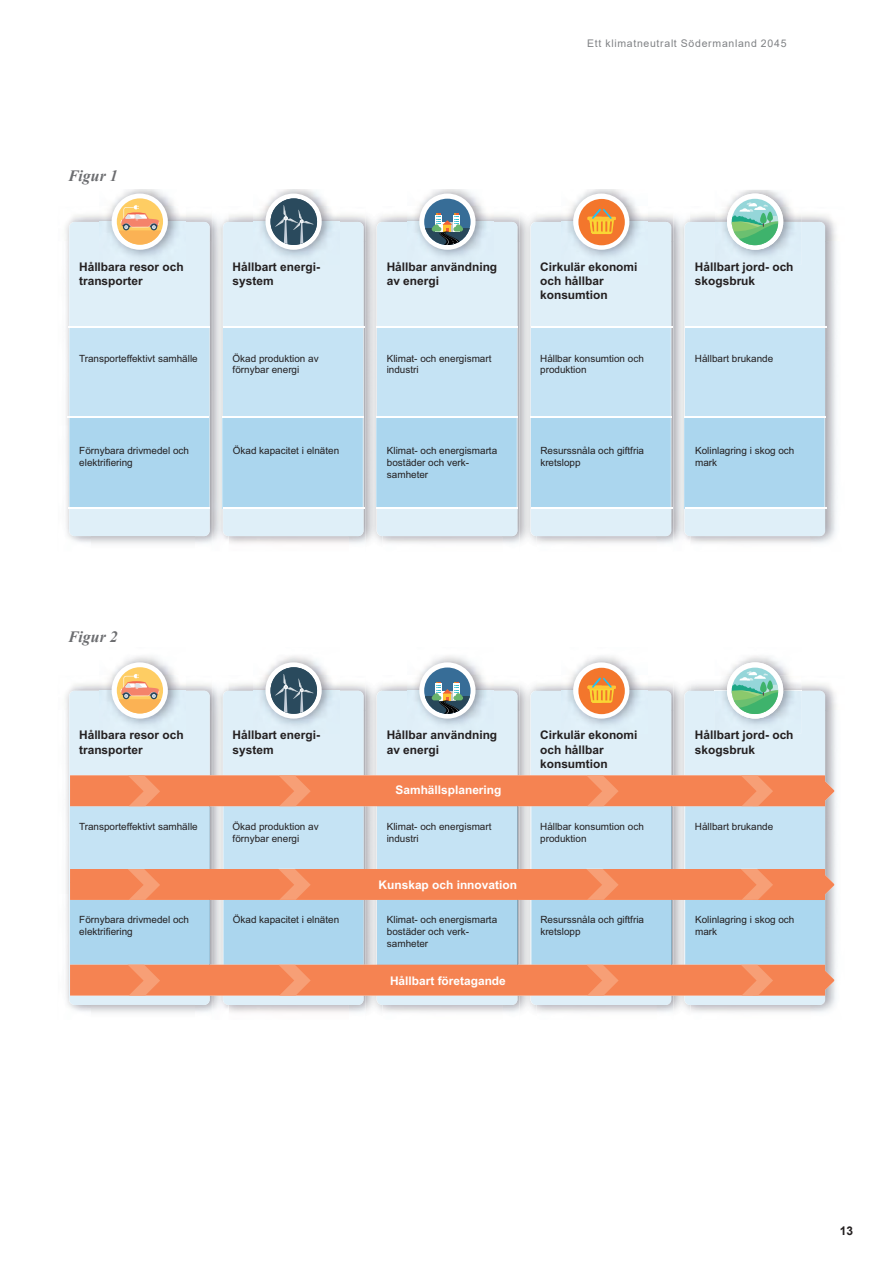
<style>
.page{position:relative;width:893px;height:1263px;background:#fff}
.page>*{position:absolute;margin:0;border:0;box-sizing:border-box;transform-origin:0 0}
.Ingresstext{font:italic 700 15.75px "Times New Roman";letter-spacing:.005em;color:#6c6d70}
.t1{font:700 12px "Arial";color:#231f20}
.t2{font:700 11.85px/14.2px "Arial";color:#231f20}
.t3{font:700 11.85px "Arial";color:#fff}
.t4{font:10.5px "Arial";letter-spacing:.065em;color:#808285}
.t5{font:9.9px/11.9px "Arial";color:#231f20}
</style>
<div class="page">
<img style="left:210px;top:215px;width:2px;height:26px">
<img style="left:66px;top:241px;width:26px;height:303px">
<img style="left:195px;top:241px;width:17px;height:302px">
<img style="left:117px;top:190px;width:54px;height:10px">
<svg style="left:112px;top:194px;width:56px;height:56px"></svg>
<img style="left:212px;top:218px;width:11px;height:318px">
<img style="left:363px;top:216px;width:3px;height:25px">
<img style="left:349px;top:241px;width:17px;height:302px">
<img style="left:271px;top:190px;width:50px;height:8px">
<div style="left:265px;top:194px;width:57px;height:56px;background:#fff;border-radius:50%"></div>
<img style="left:517px;top:215px;width:2px;height:26px">
<img style="left:366px;top:216px;width:17px;height:329px">
<img style="left:425px;top:190px;width:53px;height:10px">
<svg style="left:419px;top:194px;width:57px;height:56px"></svg>
<img style="left:519px;top:217px;width:1px;height:324px">
<img style="left:671px;top:215px;width:2px;height:26px">
<img style="left:656px;top:241px;width:17px;height:302px">
<img style="left:520px;top:216px;width:16px;height:329px">
<img style="left:578px;top:190px;width:54px;height:10px">
<div style="left:573px;top:194px;width:56px;height:56px;background:#fff;border-radius:50%"></div>
<img style="left:673px;top:218px;width:1px;height:323px">
<img style="left:825px;top:216px;width:11px;height:25px">
<img style="left:810px;top:241px;width:26px;height:302px">
<img style="left:674px;top:217px;width:16px;height:333px">
<img style="left:732px;top:190px;width:53px;height:10px">
<div style="left:727px;top:194px;width:56px;height:56px;background:#fff;border-radius:50%"></div>
<svg style="left:69px;top:200px;width:141px;height:336px;background:#cbe2ee"></svg>
<svg style="left:223px;top:198px;width:140px;height:339px;background:#c5dfee"></svg>
<svg style="left:377px;top:200px;width:140px;height:337px;background:#c5e0ef"></svg>
<svg style="left:531px;top:200px;width:140px;height:337px;background:#cbe1ec"></svg>
<svg style="left:684px;top:200px;width:141px;height:337px;background:#c7e3f0"></svg>
<hr style="left:68px;top:326px;width:142px;height:2px;background:#fff">
<hr style="left:223px;top:326px;width:142px;height:2px;background:#fff">
<hr style="left:377px;top:326px;width:141px;height:2px;background:#fff">
<hr style="left:531px;top:326px;width:141px;height:2px;background:#fff">
<hr style="left:685px;top:326px;width:141px;height:2px;background:#fff">
<hr style="left:68px;top:416px;width:141px;height:2px;background:#fff">
<hr style="left:222px;top:416px;width:142px;height:2px;background:#fff">
<hr style="left:376px;top:416px;width:142px;height:2px;background:#fff">
<hr style="left:530px;top:416px;width:142px;height:2px;background:#fff">
<hr style="left:684px;top:416px;width:142px;height:2px;background:#fff">
<hr style="left:68px;top:507px;width:142px;height:2px;background:#fff">
<hr style="left:223px;top:507px;width:142px;height:2px;background:#fff">
<hr style="left:377px;top:507px;width:141px;height:2px;background:#fff">
<hr style="left:531px;top:507px;width:141px;height:2px;background:#fff">
<hr style="left:685px;top:507px;width:141px;height:2px;background:#fff">
<img style="left:66px;top:710px;width:26px;height:303px">
<img style="left:349px;top:1006px;width:17px;height:6px">
<img style="left:834px;top:694px;width:2px;height:16px">
<img style="left:810px;top:710px;width:26px;height:302px">
<img style="left:733px;top:656px;width:51px;height:11px">
<div style="left:727px;top:662px;width:56px;height:57px;background:#fff;border-radius:50%"></div>
<svg style="left:69px;top:667px;width:765px;height:339px;background:#d5c7c2"></svg>
<p class="Ingresstext" style="left:68px;top:164px;width:51px">Figur 1</p>
<p class="t4" style="left:587px;top:36px;width:201px">Ett klimatneutralt Södermanland 2045</p>
<p class="t2" style="left:79px;top:260px;width:106px">Hållbara resor och transporter</p>
<p class="t2" style="left:233px;top:260px;width:89px">Hållbart energi&shy;system</p>
<p class="t2" style="left:387px;top:260px;width:112px">Hållbar användning av energi</p>
<p class="t2" style="left:540px;top:260px;width:99px">Cirkulär ekonomi och hållbar konsumtion</p>
<p class="t2" style="left:695px;top:260px;width:100px">Hållbart jord- och skogsbruk</p>
<p class="t5" style="left:79px;top:352px;width:120px">Transporteffektivt samhälle</p>
<p class="t5" style="left:233px;top:352px;width:88px">Ökad produktion av förnybar energi</p>
<p class="t5" style="left:387px;top:352px;width:106px">Klimat- och energismart industri</p>
<p class="t5" style="left:540px;top:352px;width:105px">Hållbar konsumtion och produktion</p>
<p class="t5" style="left:695px;top:352px;width:80px">Hållbart brukande</p>
<p class="t5" style="left:79px;top:445px;width:111px">Förnybara drivmedel och elektrifiering</p>
<p class="t5" style="left:233px;top:445px;width:108px">Ökad kapacitet i elnäten</p>
<p class="t5" style="left:387px;top:445px;width:112px">Klimat- och energismarta bostäder och verk&shy;samheter</p>
<p class="t5" style="left:540px;top:445px;width:105px">Resurssnåla och giftfria kretslopp</p>
<p class="t5" style="left:695px;top:445px;width:101px">Kolinlagring i skog och mark</p>
<p class="Ingresstext" style="left:68px;top:626px;width:51px">Figur 2</p>
<p class="t2" style="left:79px;top:728px;width:106px">Hållbara resor och transporter</p>
<p class="t2" style="left:233px;top:728px;width:89px">Hållbart energi&shy;system</p>
<p class="t2" style="left:387px;top:728px;width:112px">Hållbar användning av energi</p>
<p class="t2" style="left:540px;top:728px;width:99px">Cirkulär ekonomi och hållbar konsumtion</p>
<p class="t2" style="left:695px;top:728px;width:100px">Hållbart jord- och skogsbruk</p>
<p class="t3" style="left:395px;top:782px;width:107px">Samhällsplanering</p>
<p class="t5" style="left:79px;top:821px;width:120px">Transporteffektivt samhälle</p>
<p class="t5" style="left:233px;top:821px;width:88px">Ökad produktion av förnybar energi</p>
<p class="t5" style="left:387px;top:821px;width:106px">Klimat- och energismart industri</p>
<p class="t5" style="left:540px;top:821px;width:105px">Hållbar konsumtion och produktion</p>
<p class="t5" style="left:695px;top:821px;width:80px">Hållbart brukande</p>
<p class="t3" style="left:379px;top:877px;width:140px">Kunskap och innovation</p>
<p class="t5" style="left:79px;top:914px;width:111px">Förnybara drivmedel och elektrifiering</p>
<p class="t5" style="left:233px;top:914px;width:108px">Ökad kapacitet i elnäten</p>
<p class="t5" style="left:387px;top:914px;width:112px">Klimat- och energismarta bostäder och verk&shy;samheter</p>
<p class="t5" style="left:540px;top:914px;width:105px">Resurssnåla och giftfria kretslopp</p>
<p class="t5" style="left:695px;top:914px;width:101px">Kolinlagring i skog och mark</p>
<p class="t3" style="left:390px;top:973px;width:117px">Hållbart företagande</p>
<p class="t1" style="left:840px;top:1223px;width:15px">13</p>
</div>
